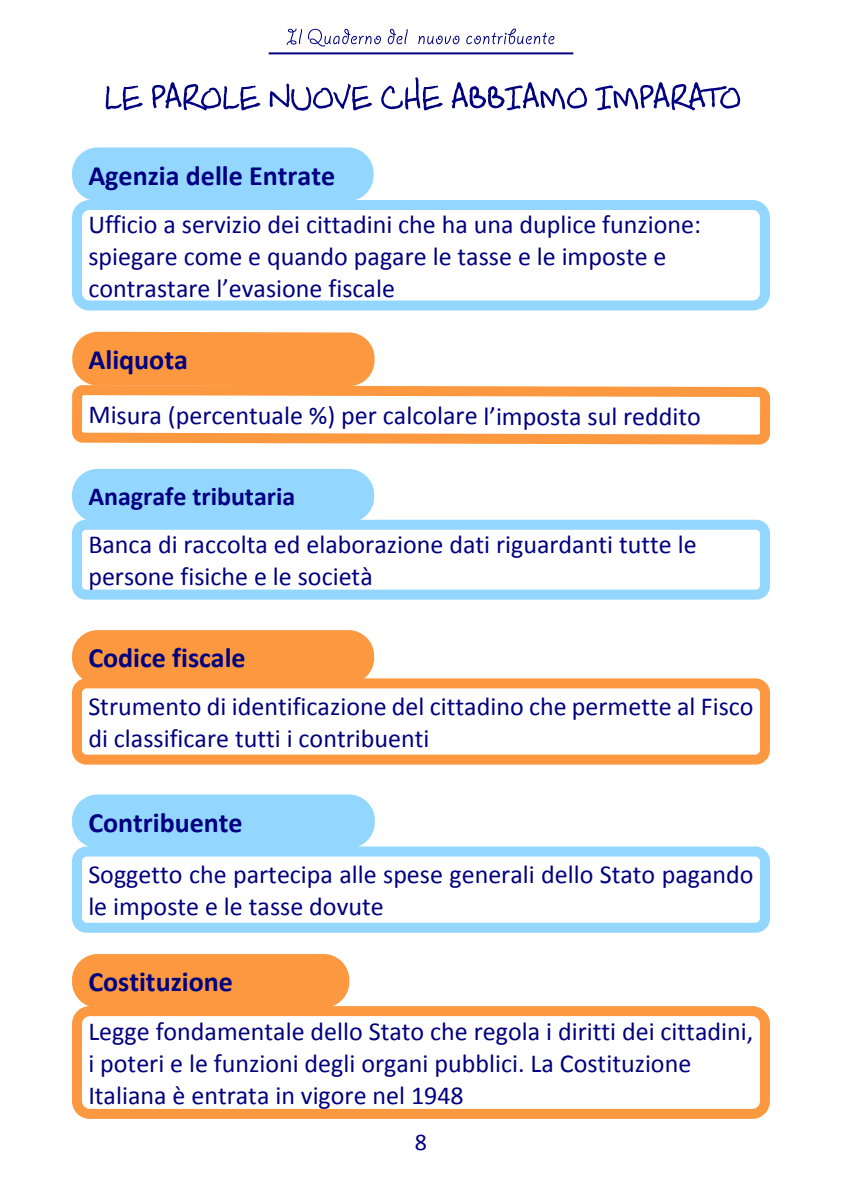
<style>
.page{position:relative;width:842px;height:1191px;background:#fff}
.page>*{position:absolute;margin:0;border:0;box-sizing:border-box;transform-origin:0 0}
.t1{font:700 28px "Calibri";color:#000080}
.t2{font:26px/31.8px "Calibri";color:#000080}
.t3{font:700 26px "Calibri";color:#000080}
.t4{font:24px "Calibri";color:#000080}
</style>
<div class="page">
<svg style="left:72px;top:28px;width:699px;height:417px"></svg>
<div style="left:72px;top:678px;width:698px;height:86px;background:#fff;border:10px solid #fc9840;border-radius:10px"></div>
<div style="left:72px;top:520px;width:698px;height:79px;background:#fff;border:10px solid #93d7ff;border-radius:9px"></div>
<div style="left:72px;top:846px;width:698px;height:86px;background:#fff;border:10px solid #93d7ff;border-radius:10px"></div>
<div style="left:72px;top:469px;width:302px;height:53px;background:#93d7ff;border:10px solid #93d7ff;border-radius:21px"></div>
<div style="left:72px;top:630px;width:302px;height:54px;background:#fc9840;border:10px solid #fc9840;border-radius:21px"></div>
<div style="left:72px;top:794px;width:303px;height:54px;background:#93d7ff;border:10px solid #93d7ff;border-radius:21px"></div>
<div style="left:72px;top:1006px;width:698px;height:112px;background:#fff;border:10px solid #fc9840;border-radius:13px"></div>
<div style="left:72px;top:954px;width:277px;height:53px;background:#fc9840;border:10px solid #fc9840;border-radius:21px"></div>
<svg style="left:287px;top:29px;width:15px;height:16px"></svg>
<svg style="left:308px;top:29px;width:73px;height:18px"></svg>
<svg style="left:388px;top:29px;width:20px;height:15px"></svg>
<svg style="left:418px;top:36px;width:41px;height:8px"></svg>
<svg style="left:466px;top:28px;width:88px;height:16px"></svg>
<hr style="left:269px;top:52px;width:304px;height:2px;background:#000080">
<p class="t1" style="left:88px;top:163px;width:248px">Agenzia delle Entrate</p>
<p class="t2" style="left:88px;top:211px;width:614px">Ufficio a servizio dei cittadini che ha una duplice funzione: spiegare come e quando pagare le tasse e le imposte e contrastare l’evasione fiscale</p>
<p class="t1" style="left:89px;top:348px;width:101px">Aliquota</p>
<p class="t2" style="left:88px;top:402px;width:614px">Misura (percentuale %) per calcolare l’imposta sul reddito</p>
<p class="t3" style="left:88px;top:486px;width:208px">Anagrafe tributaria</p>
<p class="t2" style="left:88px;top:531px;width:610px">Banca di raccolta ed elaborazione dati riguardanti tutte le persone fisiche e le società</p>
<p class="t1" style="left:88px;top:646px;width:159px">Codice fiscale</p>
<p class="t2" style="left:88px;top:692px;width:667px">Strumento di identificazione del cittadino che permette al Fisco di classificare tutti i contribuenti</p>
<p class="t1" style="left:88px;top:810px;width:156px">Contribuente</p>
<p class="t2" style="left:88px;top:861px;width:667px">Soggetto che partecipa alle spese generali dello Stato pagando le imposte e le tasse dovute</p>
<p class="t1" style="left:88px;top:970px;width:146px">Costituzione</p>
<p class="t2" style="left:88px;top:1017px;width:666px">Legge fondamentale dello Stato che regola i diritti dei cittadini, i poteri e le funzioni degli organi pubblici. La Costituzione<br>Italiana è entrata in vigore nel 1948</p>
<p class="t4" style="left:415px;top:1132px;width:14px">8</p>
</div>
